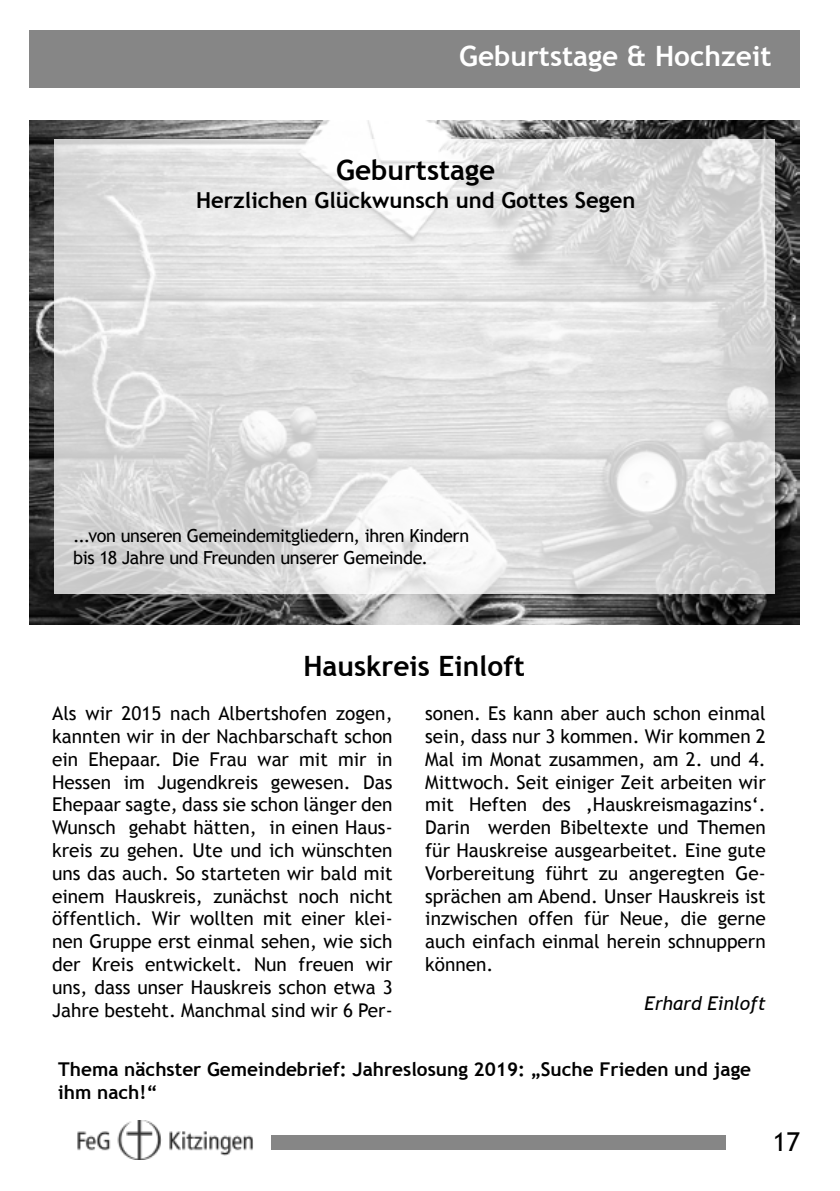
<style>
.page{position:relative;width:840px;height:1191px;background:#fff}
.page>*{position:absolute;margin:0;border:0;box-sizing:border-box;transform-origin:0 0}
.t1{font:700 28px "Trebuchet MS";color:#000}
.t2{font:700 28px "Trebuchet MS";color:#fff}
.t3{font:26px "Trebuchet MS";color:#000}
.t4{font:700 22px "Trebuchet MS";color:#000}
.t5{font:19px/22.8px "Trebuchet MS";color:#000;text-align:justify}
.t6{font:700 19px/22.8px "Trebuchet MS";color:#000}
.t7{font:italic 19px "Trebuchet MS";color:#000}
.t8{font:18px/21.6px "Trebuchet MS";letter-spacing:-.02em;color:#000}
</style>
<div class="page">
<div style="left:271px;top:1135px;width:454px;height:14px;background:#868686"></div>
<div style="left:29px;top:30px;width:770px;height:57px;background:#868686"></div>
<img style="left:77px;top:1120px;width:176px;height:39px">
<img style="left:29px;top:120px;width:770px;height:504px">
<svg style="left:54px;top:140px;width:720px;height:454px;background:#e0e0e0"></svg>
<h1 class="t2" style="left:459px;top:40px;width:313px">Geburtstage &amp; Hochzeit</h1>
<h1 class="t1" style="left:336px;top:153px;width:161px">Geburtstage</h1>
<p class="t4" style="left:196px;top:187px;width:440px">Herzlichen Glückwunsch und Gottes Segen</p>
<p class="t8" style="left:73px;top:525px;width:397px">...von unseren Gemeindemitgliedern, ihren Kindern bis 18 Jahre und Freunden unserer Gemeinde.</p>
<h1 class="t1" style="left:303px;top:650px;width:223px">Hauskreis Einloft</h1>
<p class="t5" style="left:52px;top:702px;width:342px">Als wir 2015 nach Albertshofen zogen, kannten wir in der Nachbarschaft schon ein Ehepaar. Die Frau war mit mir in Hessen im Jugendkreis gewesen. Das Ehepaar sagte, dass sie schon länger den Wunsch gehabt hätten, in einen Haus&shy;kreis zu gehen. Ute und ich wünschten uns das auch. So starteten wir bald mit einem Hauskreis, zunächst noch nicht öffentlich. Wir wollten mit einer klei&shy;nen Gruppe erst einmal sehen, wie sich der Kreis entwickelt. Nun freuen wir uns, dass unser Hauskreis schon etwa 3<br>Jahre besteht. Manchmal sind wir 6 Per-</p>
<p class="t5" style="left:425px;top:702px;width:342px">sonen. Es kann aber auch schon einmal sein, dass nur 3 kommen. Wir kommen 2<br>Mal im Monat zusammen, am 2. und 4.<br>Mittwoch. Seit einiger Zeit arbeiten wir mit Heften des ‚Hauskreismagazins‘.<br>Darin werden Bibeltexte und Themen für Hauskreise ausgearbeitet. Eine gute Vorbereitung führt zu angeregten Ge&shy;sprächen am Abend. Unser Hauskreis ist inzwischen offen für Neue, die gerne auch einfach einmal herein schnuppern können.</p>
<p class="t7" style="left:644px;top:992px;width:123px">Erhard Einloft</p>
<p class="t6" style="left:58px;top:1057px;width:694px">Thema nächster Gemeindebrief: Jahreslosung 2019: „Suche Frieden und jage ihm nach!“</p>
<h2 class="t3" style="left:772px;top:1126px;width:29px">17</h2>
</div>
